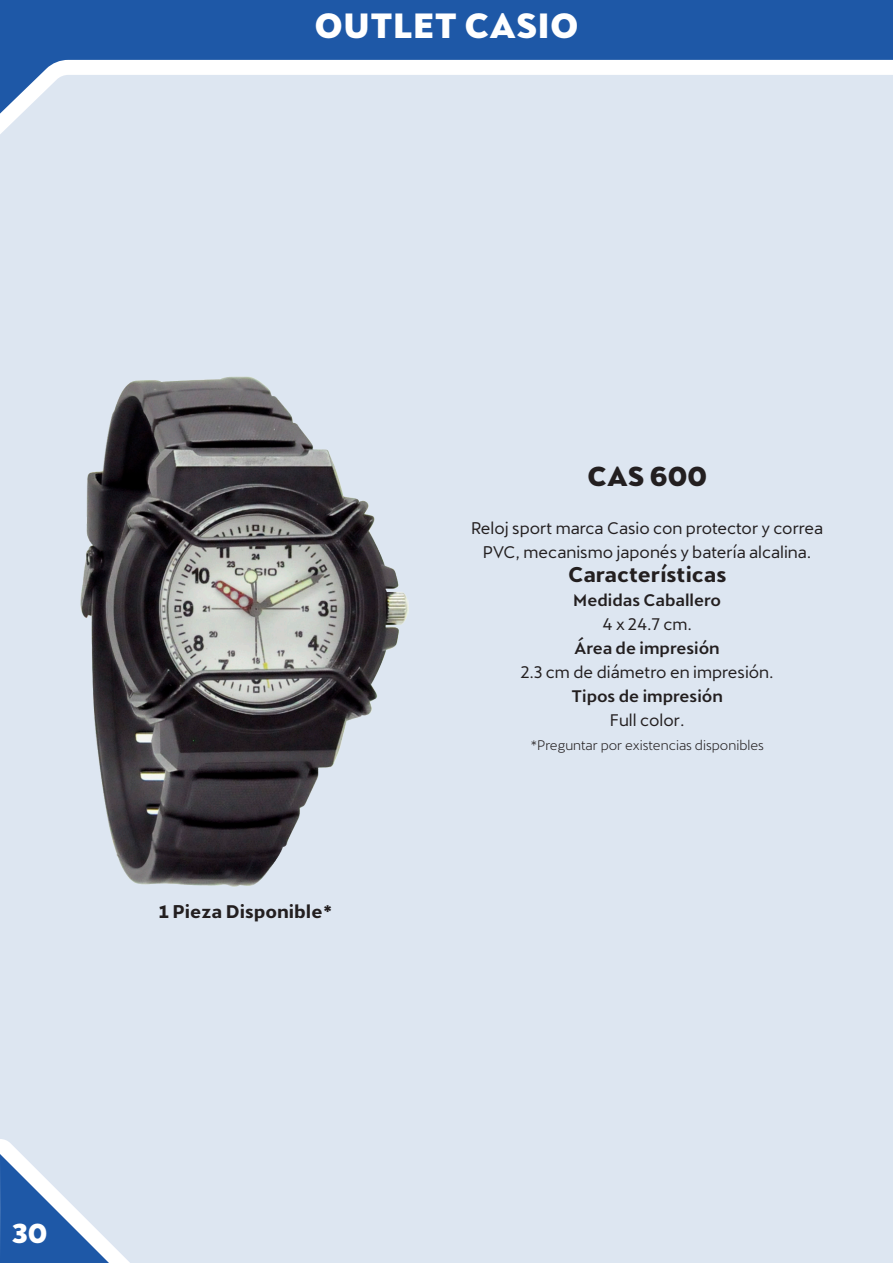
<style>
.page{position:relative;width:893px;height:1263px;background:#fff}
.page>*{position:absolute;margin:0;border:0;box-sizing:border-box;transform-origin:0 0}
.t1{font:800 34.5px "Cupra";color:#fff}
.Titulo{font:800 27px "Cupra";color:#231f20}
.t2{font:800 27px "Cupra";color:#fff}
.t3{font:700 21px "Cupra";color:#231f20}
.t4{font:700 18px "Cupra";color:#231f20}
.Titulo-2{font:16.5px/24px "Cupra";color:#231f20;text-align:center}
.Texto_Negritas{font:500 16.5px "Cupra";color:#231f20}
.Texto{font:16.5px "Cupra";color:#231f20}
.Titulo-3{font:13.5px "Cupra";color:#231f20}
</style>
<div class="page">
<svg style="left:0;top:0;width:893px;height:75px;fill:#1e58a7"></svg>
<div style="left:0;top:75px;width:892px;height:1188px;background:#dde6f1"></div>
<svg style="left:892px;top:75px;width:1px;height:1188px"></svg>
<img style="left:77px;top:366px;width:337px;height:528px">
<p class="t1" style="left:314px;top:6px;width:266px">OUTLET CASIO</p>
<p class="t4" style="left:159px;top:901px;width:175px">1 Pieza Disponible*</p>
<h2 class="t2" style="left:12px;top:1218px;width:37px">30</h2>
<p class="Titulo" style="left:587px;top:461px;width:121px">CAS 600</p>
<p class="Titulo-2" style="left:471px;top:513px;width:354px">Reloj sport marca Casio con protector y correa<br>PVC, mecanismo japonés y batería alcalina.</p>
<p class="Texto_Negritas" style="left:573px;top:591px;width:149px">Medidas Caballero</p>
<p class="Texto" style="left:602px;top:609px;width:91px">4 x 24.7 cm.</p>
<p class="Texto_Negritas" style="left:575px;top:639px;width:147px">Área de impresión</p>
<p class="Texto" style="left:521px;top:657px;width:255px">2.3 cm de diámetro en impresión.</p>
<p class="Texto_Negritas" style="left:571px;top:687px;width:153px">Tipos de impresión</p>
<p class="Texto" style="left:610px;top:705px;width:76px">Full color.</p>
<p class="t3" style="left:568px;top:562px;width:160px">Características</p>
<p class="Titulo-3" style="left:530px;top:733px;width:235px">*Preguntar por existencias disponibles</p>
</div>
